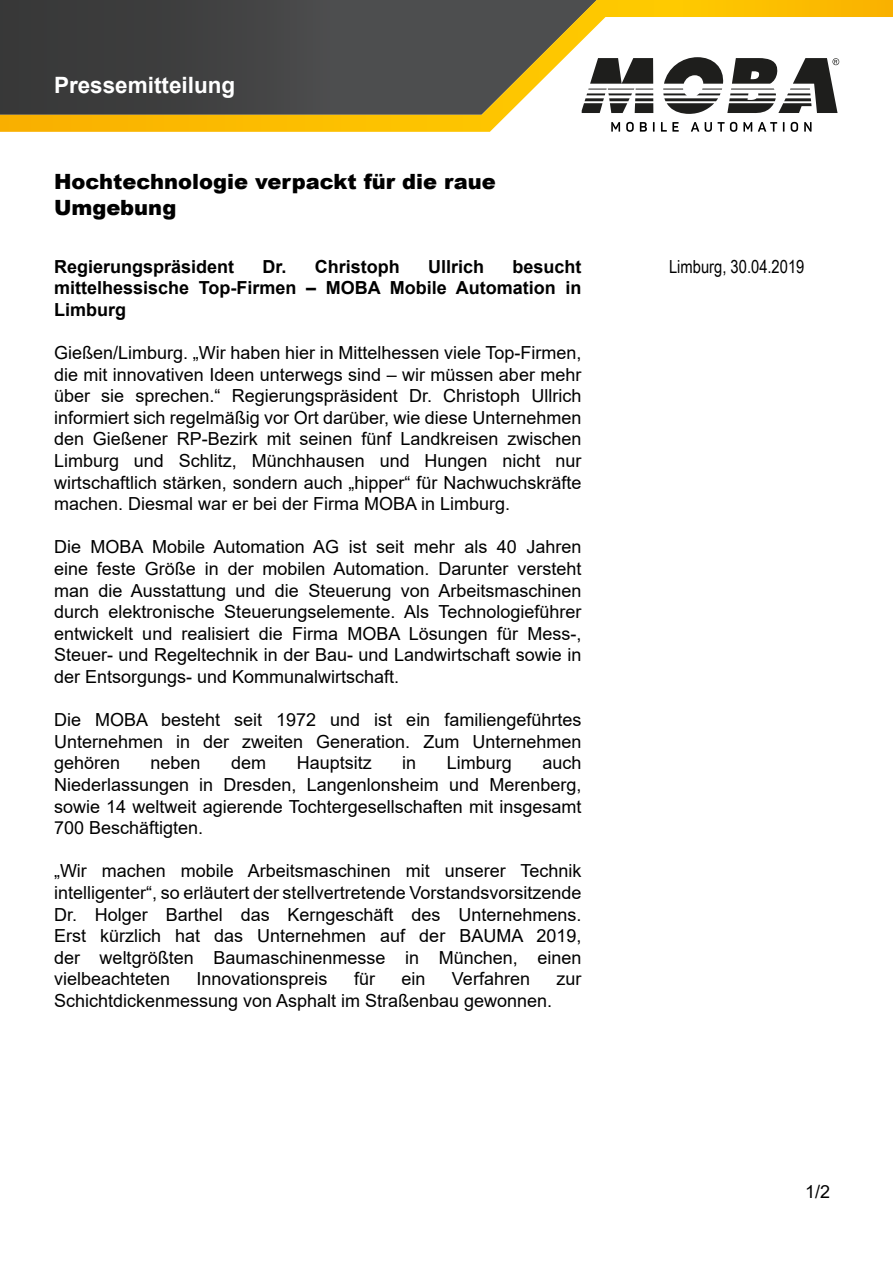
<style>
.page{position:relative;width:893px;height:1263px;background:#fff}
.page>*{position:absolute;margin:0;border:0;box-sizing:border-box;transform-origin:0 0}
.t1{font:700 22.5px "Arial";color:#fff}
.t2{font:900 21px/25.2px "Arial";color:#000}
.t3{font:18px/21.6px "Arial";color:#000;text-align:justify}
.t4{font:700 18px/21.6px "Arial";color:#000}
.t5{font:18px "Arial Narrow";color:#000}
</style>
<div class="page">
<svg style="left:0;top:0;width:893px;height:132px"></svg>
<p class="t1" style="left:54px;top:69px;width:183px">Pressemitteilung</p>
<p class="t2" style="left:54px;top:169px;width:443px">Hochtechnologie verpackt für die raue<br>Umgebung</p>
<p class="t4" style="left:54px;top:256px;width:182px">Regierungspräsident</p>
<p class="t4" style="left:262px;top:256px;width:139px">Dr. Christoph</p>
<p class="t4" style="left:428px;top:256px;width:58px">Ullrich</p>
<p class="t4" style="left:512px;top:256px;width:71px">besucht</p>
<p class="t5" style="left:669px;top:253px;width:137px">Limburg, 30.04.2019</p>
<p class="t4" style="left:54px;top:277px;width:529px">mittelhessische Top-Firmen – MOBA Mobile Automation in<br>Limburg</p>
<p class="t3" style="left:54px;top:342px;width:529px">Gießen/Limburg. „Wir haben hier in Mittelhessen viele Top-Firmen, die mit innovativen Ideen unterwegs sind – wir müssen aber mehr über sie sprechen.“ Regierungspräsident Dr. Christoph Ullrich informiert sich regelmäßig vor Ort darüber, wie diese Unternehmen den Gießener RP-Bezirk mit seinen fünf Landkreisen zwischen Limburg und Schlitz, Münchhausen und Hungen nicht nur wirtschaftlich stärken, sondern auch „hipper“ für Nachwuchskräfte machen. Diesmal war er bei der Firma MOBA in Limburg.</p>
<p class="t3" style="left:54px;top:536px;width:529px">Die MOBA Mobile Automation AG ist seit mehr als 40 Jahren eine feste Größe in der mobilen Automation. Darunter versteht man die Ausstattung und die Steuerung von Arbeitsmaschinen durch elektronische Steuerungselemente. Als Technologieführer entwickelt und realisiert die Firma MOBA Lösungen für Mess-, Steuer- und Regeltechnik in der Bau- und Landwirtschaft sowie in der Entsorgungs- und Kommunalwirtschaft.</p>
<p class="t3" style="left:54px;top:709px;width:529px">Die MOBA besteht seit 1972 und ist ein familiengeführtes Unternehmen in der zweiten Generation. Zum Unternehmen gehören</p>
<p class="t3" style="left:54px;top:752px;width:529px;text-indent:488px">auch Niederlassungen in Dresden, Langenlonsheim und Merenberg, sowie 14 weltweit agierende Tochtergesellschaften mit insgesamt 700 Beschäftigten.</p>
<p class="t3" style="left:54px;top:860px;width:529px">„Wir machen mobile Arbeitsmaschinen mit unserer Technik intelligenter“, so erläutert der stellvertretende Vorstandsvorsitzende Dr. Holger Barthel das Kerngeschäft des Unternehmens.<br>Erst kürzlich hat das Unternehmen auf der BAUMA 2019, der weltgrößten Baumaschinenmesse in München, einen vielbeachteten</p>
<p class="t3" style="left:151px;top:752px;width:52px">neben</p>
<p class="t3" style="left:231px;top:752px;width:37px">dem</p>
<p class="t3" style="left:297px;top:752px;width:77px">Hauptsitz</p>
<p class="t3" style="left:402px;top:752px;width:16px">in</p>
<p class="t3" style="left:447px;top:752px;width:67px">Limburg</p>
<p class="t3" style="left:197px;top:968px;width:133px">Innovationspreis</p>
<p class="t3" style="left:354px;top:968px;width:23px">für</p>
<p class="t3" style="left:401px;top:968px;width:26px">ein</p>
<p class="t3" style="left:452px;top:968px;width:80px">Verfahren</p>
<p class="t3" style="left:556px;top:968px;width:27px">zur</p>
<p class="t3" style="left:54px;top:990px;width:500px">Schichtdickenmessung von Asphalt im Straßenbau gewonnen.</p>
<p class="t3" style="left:805px;top:1180px;width:27px">1/2</p>
</div>
